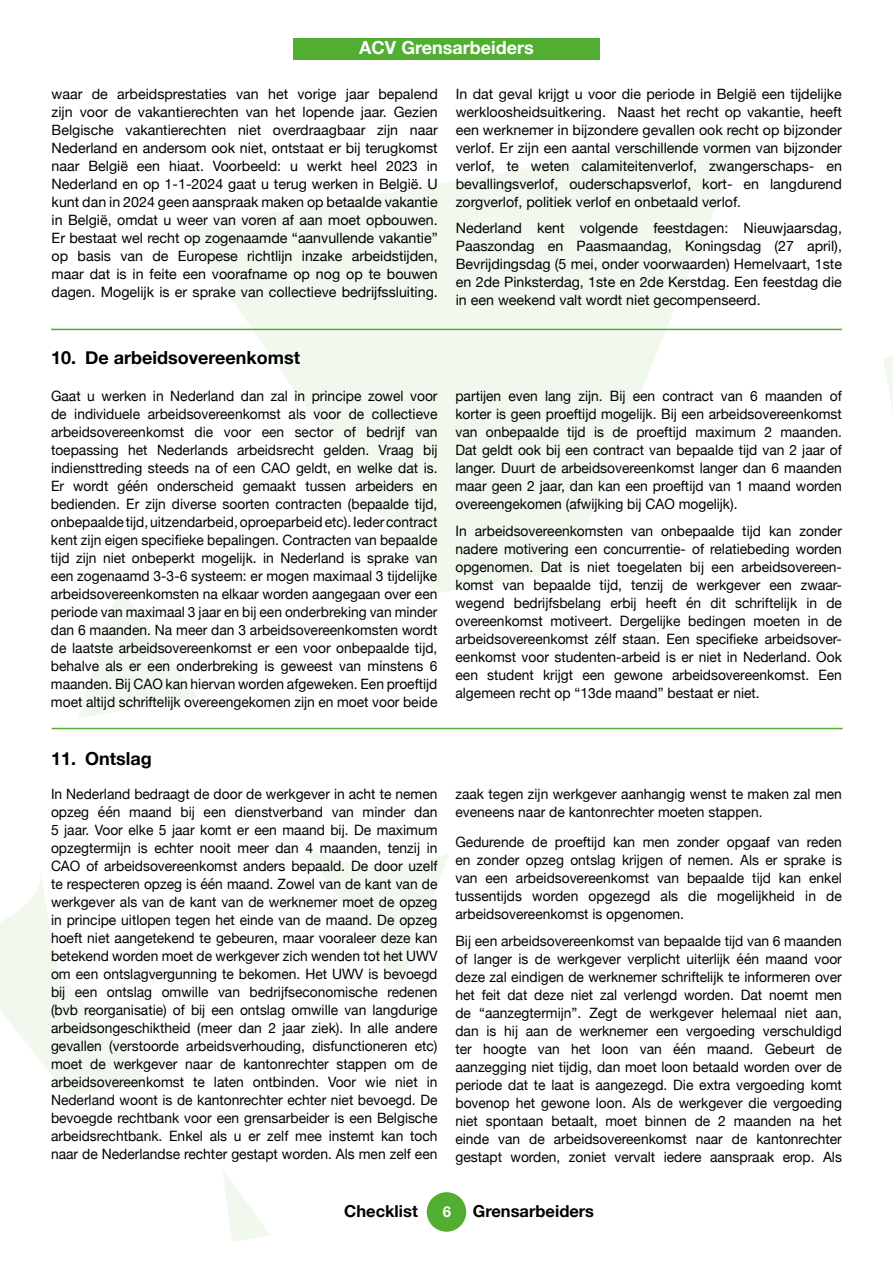
<style>
.page{position:relative;width:893px;height:1263px;background:#fff}
.page>*{position:absolute;margin:0;border:0;box-sizing:border-box;transform-origin:0 0}
.t1{font:700 18px "Helvetica Neue";color:#000}
.t2{font:700 18px "Helvetica Neue";color:#fff}
.t3{font:700 16.5px "Helvetica Neue";color:#000}
.t4{font:700 15px "Helvetica Neue LT Std";color:#fff}
.t5{font:14.25px/18px "Helvetica Neue";color:#000;text-align:justify}
</style>
<div class="page">
<svg style="left:883px;top:357px;width:10px;height:54px"></svg>
<svg style="left:78px;top:586px;width:119px;height:132px"></svg>
<svg style="left:0;top:878px;width:148px;height:218px"></svg>
<svg style="left:296px;top:835px;width:153px;height:153px"></svg>
<svg style="left:222px;top:1169px;width:48px;height:73px"></svg>
<svg style="left:183px;top:129px;width:564px;height:465px;fill:#f1f8ee"></svg>
<div style="left:293px;top:38px;width:307px;height:22px;background:#52ae32"></div>
<div style="left:426px;top:1191px;width:41px;height:41px;background:#52ae32;border-radius:50%"></div>
<div style="left:425px;top:1191px;width:43px;height:42px;border:2px solid #fff;border-radius:50%"></div>
<hr style="left:52px;top:728px;width:791px;height:1px;background:#52ae32">
<hr style="left:51px;top:329px;width:791px;height:1px;background:#52ae32">
<p class="t2" style="left:359px;top:34px;width:176px">ACV Grensarbeiders</p>
<p class="t5" style="left:52px;top:85px;width:388px">waar de arbeidsprestaties van het vorige jaar bepalend zijn voor de vakantierechten van het lopende jaar. Gezien Belgische vakantierechten niet overdraagbaar zijn naar Nederland en andersom ook niet, ontstaat er bij terugkomst naar België een hiaat. Voorbeeld: u werkt heel 2023 in Nederland en op 1-1-2024 gaat u terug werken in België. U kunt dan in 2024 geen aanspraak maken op betaalde vakantie in België, omdat u weer van voren af aan moet opbouwen.<br>Er bestaat wel recht op zogenaamde “aanvullende vakantie” op basis van de Europese richtlijn inzake arbeidstijden, maar dat is in feite een voorafname op nog op te bouwen dagen. Mogelijk is er sprake van collectieve bedrijfssluiting.</p>
<p class="t5" style="left:456px;top:85px;width:388px">In dat geval krijgt u voor die periode in België een tijdelijke werkloosheidsuitkering. Naast het recht op vakantie, heeft een werknemer in bijzondere gevallen ook recht op bijzonder verlof. Er zijn een aantal verschillende vormen van bijzonder verlof, te weten calamiteitenverlof, zwangerschaps- en bevallingsverlof, ouderschapsverlof, kort- en langdurend zorgverlof, politiek verlof en onbetaald verlof.</p>
<p class="t5" style="left:456px;top:220px;width:388px">Nederland kent volgende feestdagen: Nieuwjaarsdag, Paaszondag en Paasmaandag, Koningsdag (27 april), Bevrijdingsdag (5 mei, onder voorwaarden) Hemelvaart, 1ste en 2de Pinksterdag, 1ste en 2de Kerstdag. Een feestdag die in een weekend valt wordt niet gecompenseerd.</p>
<p class="t1" style="left:51px;top:343px;width:251px">10. De arbeidsovereenkomst</p>
<p class="t5" style="left:51px;top:388px;width:388px">Gaat u werken in Nederland dan zal in principe zowel voor de individuele arbeidsovereenkomst als voor de collectieve arbeidsovereenkomst die voor een sector of bedrijf van toepassing het Nederlands arbeidsrecht gelden. Vraag bij indiensttreding steeds na of een CAO geldt, en welke dat is.<br>Er wordt géén onderscheid gemaakt tussen arbeiders en bedienden. Er zijn diverse soorten contracten (bepaalde tijd, onbepaalde tijd, uitzendarbeid, oproeparbeid etc). Ieder contract kent zijn eigen specifieke bepalingen. Contracten van bepaalde tijd zijn niet onbeperkt mogelijk. in Nederland is sprake van een zogenaamd 3-3-6 systeem: er mogen maximaal 3 tijdelijke arbeidsovereenkomsten na elkaar worden aangegaan over een periode van maximaal 3 jaar en bij een onderbreking van minder dan 6 maanden. Na meer dan 3 arbeidsovereenkomsten wordt de laatste arbeidsovereenkomst er een voor onbepaalde tijd, behalve als er een onderbreking is geweest van minstens 6 maanden. Bij CAO kan hiervan worden afgeweken. Een proeftijd moet altijd schriftelijk overeengekomen zijn en moet voor beide</p>
<p class="t5" style="left:455px;top:388px;width:388px">partijen even lang zijn. Bij een contract van 6 maanden of korter is geen proeftijd mogelijk. Bij een arbeidsovereenkomst van onbepaalde tijd is de proeftijd maximum 2 maanden.<br>Dat geldt ook bij een contract van bepaalde tijd van 2 jaar of langer. Duurt de arbeidsovereenkomst langer dan 6 maanden maar geen 2 jaar, dan kan een proeftijd van 1 maand worden overeengekomen (afwijking bij CAO mogelijk).</p>
<p class="t5" style="left:455px;top:522px;width:388px">In arbeidsovereenkomsten van onbepaalde tijd kan zonder nadere motivering een concurrentie- of relatiebeding worden opgenomen. Dat is niet toegelaten bij een arbeidsovereen&shy;komst van bepaalde tijd, tenzij de werkgever een zwaar&shy;wegend bedrijfsbelang erbij heeft én dit schriftelijk in de overeenkomst motiveert. Dergelijke bedingen moeten in de arbeidsovereenkomst zélf staan. Een specifieke arbeidsover&shy;eenkomst voor studenten-arbeid is er niet in Nederland. Ook een student krijgt een gewone arbeidsovereenkomst. Een algemeen recht op “13de maand” bestaat er niet.</p>
<p class="t1" style="left:51px;top:745px;width:102px">11. Ontslag</p>
<p class="t5" style="left:51px;top:785px;width:388px">In Nederland bedraagt de door de werkgever in acht te nemen opzeg één maand bij een dienstverband van minder dan 5 jaar. Voor elke 5 jaar komt er een maand bij. De maximum opzegtermijn is echter nooit meer dan 4 maanden, tenzij in CAO of arbeidsovereenkomst anders bepaald. De door uzelf te respecteren opzeg is één maand. Zowel van de kant van de werkgever als van de kant van de werknemer moet de opzeg in principe uitlopen tegen het einde van de maand. De opzeg hoeft niet aangetekend te gebeuren, maar vooraleer deze kan betekend worden moet de werkgever zich wenden tot het UWV om een ontslagvergunning te bekomen. Het UWV is bevoegd bij een ontslag omwille van bedrijfseconomische redenen (bvb reorganisatie) of bij een ontslag omwille van langdurige arbeidsongeschiktheid (meer dan 2 jaar ziek). In alle andere gevallen (verstoorde arbeidsverhouding, disfunctioneren etc) moet de werkgever naar de kantonrechter stappen om de arbeidsovereenkomst te laten ontbinden. Voor wie niet in Nederland woont is de kantonrechter echter niet bevoegd. De bevoegde rechtbank voor een grensarbeider is een Belgische arbeidsrechtbank. Enkel als u er zelf mee instemt kan toch naar de Nederlandse rechter gestapt worden. Als men zelf een</p>
<p class="t5" style="left:455px;top:785px;width:388px">zaak tegen zijn werkgever aanhangig wenst te maken zal men eveneens naar de kantonrechter moeten stappen.</p>
<p class="t5" style="left:455px;top:834px;width:388px">Gedurende de proeftijd kan men zonder opgaaf van reden en zonder opzeg ontslag krijgen of nemen. Als er sprake is van een arbeidsovereenkomst van bepaalde tijd kan enkel tussentijds worden opgezegd als die mogelijkheid in de arbeidsovereenkomst is opgenomen.</p>
<p class="t5" style="left:455px;top:932px;width:388px">Bij een arbeidsovereenkomst van bepaalde tijd van 6 maanden of langer is de werkgever verplicht uiterlijk één maand voor deze zal eindigen de werknemer schriftelijk te informeren over het feit dat deze niet zal verlengd worden. Dat noemt men de “aanzegtermijn”. Zegt de werkgever helemaal niet aan, dan is hij aan de werknemer een vergoeding verschuldigd ter hoogte van het loon van één maand. Gebeurt de aanzegging niet tijdig, dan moet loon betaald worden over de periode dat te laat is aangezegd. Die extra vergoeding komt bovenop het gewone loon. Als de werkgever die vergoeding niet spontaan betaalt, moet binnen de 2 maanden na het einde van de arbeidsovereenkomst naar de kantonrechter gestapt worden, zoniet vervalt iedere aanspraak erop. Als</p>
<p class="t3" style="left:344px;top:1198px;width:75px">Checklist</p>
<p class="t3" style="left:473px;top:1198px;width:123px">Grensarbeiders</p>
<p class="t4" style="left:443px;top:1203px;width:10px">6</p>
</div>
